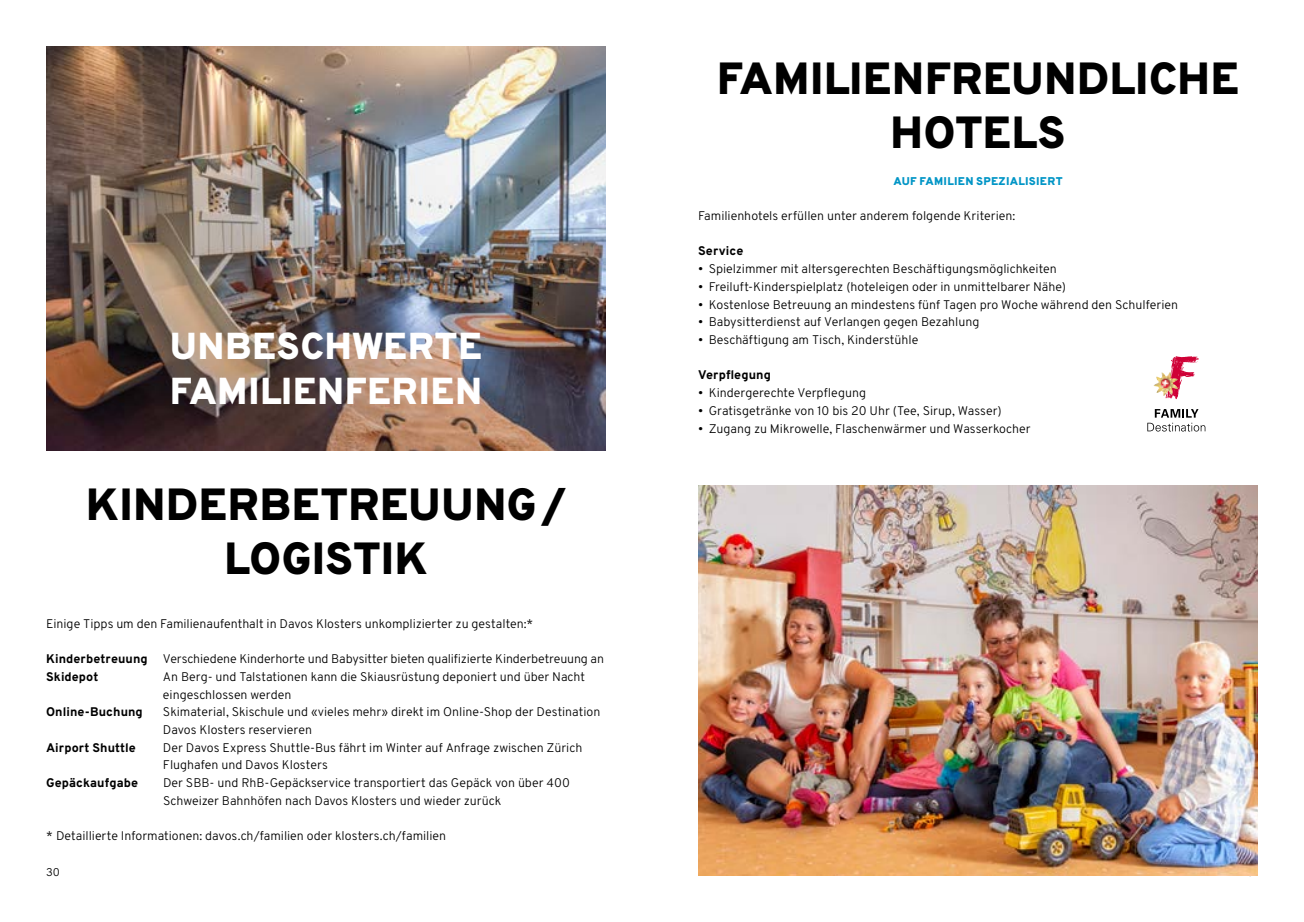
<style>
.page{position:relative;width:1304px;height:922px;background:#fff}
.page>*{position:absolute;margin:0;border:0;box-sizing:border-box;transform-origin:0 0}
.t1{font:800 45px/54px "Overpass";color:#000;text-align:center}
.t2{font:800 37.5px/45px "Overpass";letter-spacing:.01em;color:#fff}
.t3{font:300 12.5px/17.8px "Overpass";color:#000}
.t4{font:800 12.5px "Overpass";letter-spacing:.01em;color:#000}
.t5{font:800 11.25px "Overpass";letter-spacing:.025em;color:#0095c6}
.t6{font:300 11.25px "Overpass";color:#000}
.s1{font-weight:800}
</style>
<div class="page">
<img style="left:46px;top:46px;width:560px;height:404px">
<img style="left:698px;top:485px;width:560px;height:390px">
<svg style="left:1165px;top:356px;width:34px;height:43px"></svg>
<img style="left:1154px;top:372px;width:24px;height:24px">
<svg style="left:1147px;top:409px;width:58px;height:22px"></svg>
<h2 class="t2" style="left:170px;top:324px;width:314px">UNBESCHWERTE<br>FAMILIENFERIEN</h2>
<h1 class="t1" style="left:86px;top:477px;width:482px">KINDERBETREUUNG/<br>LOGISTIK</h1>
<p class="t3" style="left:46px;top:614px;width:489px">Einige Tipps um den Familienaufenthalt in Davos Klosters unkomplizierter zu gestalten:*</p>
<p class="t3" style="left:46px;top:649px;width:560px"><span class="s1">Kinderbetreuung</span> Verschiedene Kinderhorte und Babysitter bieten qualifizierte Kinderbetreuung an<br><span class="s1">Skidepot</span></p>
<p class="t3" style="left:163px;top:667px;width:424px">An Berg- und Talstationen kann die Skiausrüstung deponiert und über Nacht eingeschlossen werden</p>
<p class="t4" style="left:46px;top:704px;width:98px">Online-Buchung</p>
<p class="t3" style="left:163px;top:703px;width:439px">Skimaterial, Skischule und «vieles mehr» direkt im Online-Shop der Destination<br>Davos Klosters reservieren</p>
<p class="t4" style="left:46px;top:739px;width:91px">Airport Shuttle</p>
<p class="t3" style="left:163px;top:738px;width:421px">Der Davos Express Shuttle-Bus fährt im Winter auf Anfrage zwischen Zürich<br>Flughafen und Davos Klosters</p>
<p class="t4" style="left:46px;top:774px;width:94px">Gepäckaufgabe</p>
<p class="t3" style="left:163px;top:773px;width:409px">Der SBB- und RhB-Gepäckservice transportiert das Gepäck von über 400<br>Schweizer Bahnhöfen nach Davos Klosters und wieder zurück</p>
<p class="t3" style="left:46px;top:827px;width:402px">* Detaillierte Informationen: davos.ch/familien oder klosters.ch/familien</p>
<p class="t6" style="left:46px;top:864px;width:15px">30</p>
<h1 class="t1" style="left:717px;top:52px;width:524px">FAMILIENFREUNDLICHE<br>HOTELS</h1>
<p class="t5" style="left:893px;top:174px;width:171px">AUF FAMILIEN SPEZIALISIERT</p>
<p class="t3" style="left:698px;top:206px;width:319px">Familienhotels erfüllen unter anderem folgende Kriterien:</p>
<p class="t4" style="left:698px;top:243px;width:47px">Service</p>
<p class="t3" style="left:698px;top:260px;width:360px">• Spielzimmer mit altersgerechten Beschäftigungsmöglichkeiten</p>
<p class="t3" style="left:698px;top:277px;width:369px">• Freiluft-Kinderspielplatz (hoteleigen oder in unmittelbarer Nähe)</p>
<p class="t3" style="left:698px;top:295px;width:482px">• Kostenlose Betreuung an mindestens fünf Tagen pro Woche während den Schulferien</p>
<p class="t3" style="left:698px;top:313px;width:283px">• Babysitterdienst auf Verlangen gegen Bezahlung</p>
<p class="t3" style="left:698px;top:330px;width:222px">• Beschäftigung am Tisch, Kinderstühle</p>
<p class="t4" style="left:698px;top:367px;width:74px">Verpflegung</p>
<p class="t3" style="left:698px;top:384px;width:170px">• Kindergerechte Verpflegung</p>
<p class="t3" style="left:698px;top:401px;width:305px">• Gratisgetränke von 10 bis 20 Uhr (Tee, Sirup, Wasser)</p>
<p class="t3" style="left:698px;top:419px;width:334px">• Zugang zu Mikrowelle, Flaschenwärmer und Wasserkocher</p>
</div>
